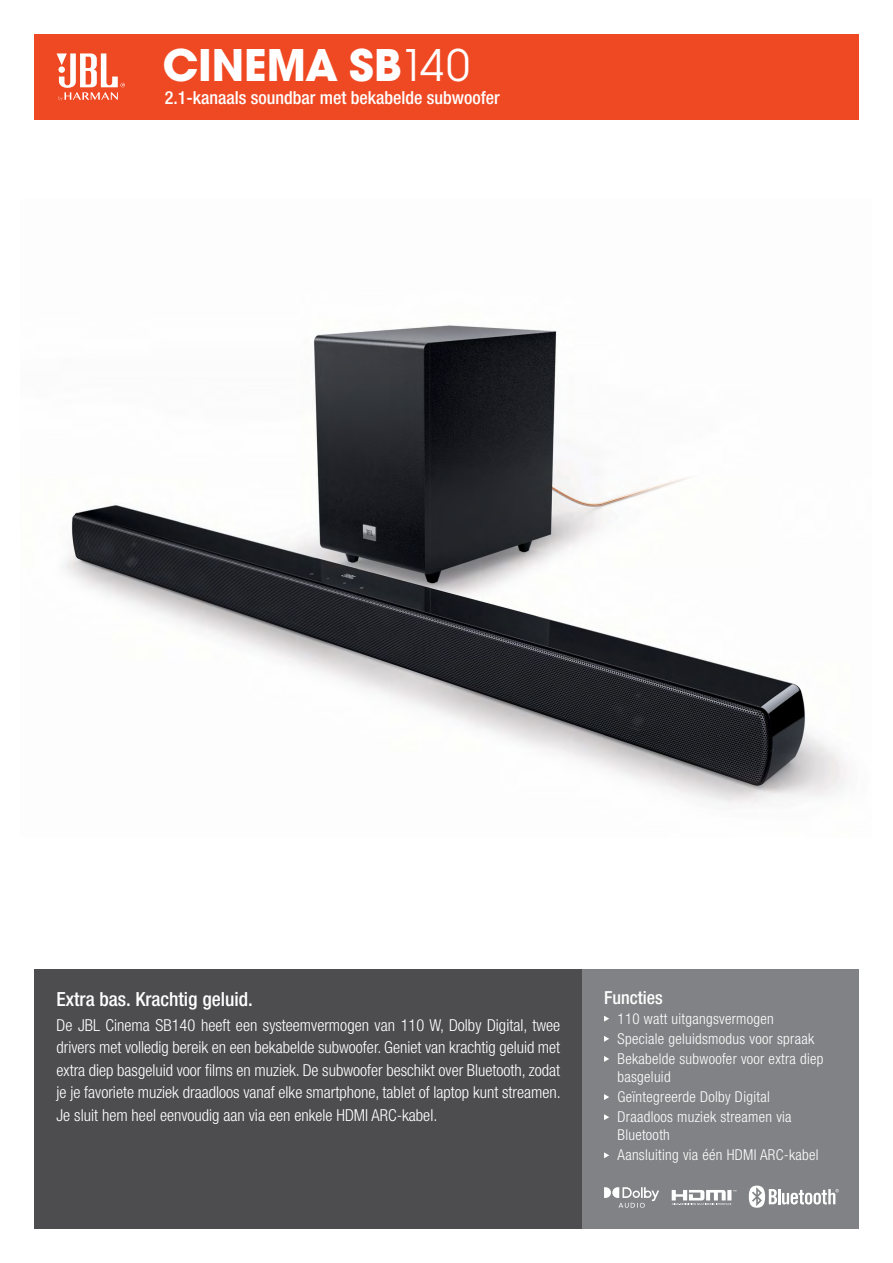
<style>
.page{position:relative;width:893px;height:1263px;background:#fff}
.page>*{position:absolute;margin:0;border:0;box-sizing:border-box;transform-origin:0 0}
.t1{font:700 48px "Avant Gard Goth EF";color:#fff}
.t2{font:500 condensed 19.5px "Helvetica Neue LT Pro";color:#fff}
.t3{font:500 condensed 18px "Helvetica Neue LT Pro";color:#fff}
.t4{font:300 condensed 16.5px/22.5px "Helvetica Neue LT Pro";color:#fff;text-align:justify}
.t5{font:300 condensed 15px/20.1px "Helvetica Neue LT Pro";letter-spacing:.02em;color:#fff}
.s1{font-weight:400}
</style>
<div class="page">
<img style="left:63px;top:325px;width:784px;height:479px">
<div style="left:34px;top:969px;width:549px;height:260px;background:#4d4d4f"></div>
<div style="left:583px;top:969px;width:276px;height:260px;background:#808285"></div>
<svg style="left:604px;top:1016px;width:5px;height:6px"></svg>
<svg style="left:604px;top:1036px;width:5px;height:6px"></svg>
<svg style="left:604px;top:1056px;width:5px;height:6px"></svg>
<svg style="left:604px;top:1094px;width:5px;height:6px"></svg>
<svg style="left:604px;top:1114px;width:5px;height:6px"></svg>
<svg style="left:604px;top:1152px;width:5px;height:6px"></svg>
<div style="left:34px;top:34px;width:825px;height:85px;background:#ef4923"></div>
<svg style="left:57px;top:53px;width:68px;height:48px"></svg>
<svg style="left:749px;top:1185px;width:90px;height:23px"></svg>
<svg style="left:672px;top:1190px;width:64px;height:15px"></svg>
<svg style="left:604px;top:1187px;width:55px;height:21px"></svg>
<h1 class="t1" style="left:163px;top:36px;width:309px">CINEMA SB<span class="s1">140</span></h1>
<p class="t3" style="left:165px;top:87px;width:336px">2.1-kanaals soundbar met bekabelde subwoofer</p>
<p class="t2" style="left:57px;top:987px;width:198px">Extra bas. Krachtig geluid.</p>
<p class="t4" style="left:57px;top:1013px;width:506px">De JBL Cinema SB140 heeft een systeemvermogen van 110 W, Dolby Digital, twee drivers met volledig bereik en een bekabelde subwoofer. Geniet van krachtig geluid met extra diep basgeluid voor films en muziek. De subwoofer beschikt over Bluetooth, zodat je je favoriete muziek draadloos vanaf elke smartphone, tablet of laptop kunt streamen.<br>Je sluit hem heel eenvoudig aan via een enkele HDMI ARC-kabel.</p>
<p class="t3" style="left:604px;top:986px;width:60px">Functies</p>
<p class="t5" style="left:617px;top:1008px;width:207px">110 watt uitgangsvermogen<br>Speciale geluidsmodus voor spraak<br>Bekabelde subwoofer voor extra diep</p>
<p class="t5" style="left:617px;top:1066px;width:176px">basgeluid<br>Geïntegreerde Dolby Digital<br>Draadloos muziek streamen via</p>
<p class="t5" style="left:617px;top:1125px;width:203px">Bluetooth<br>Aansluiting via één HDMI ARC-kabel</p>
</div>
